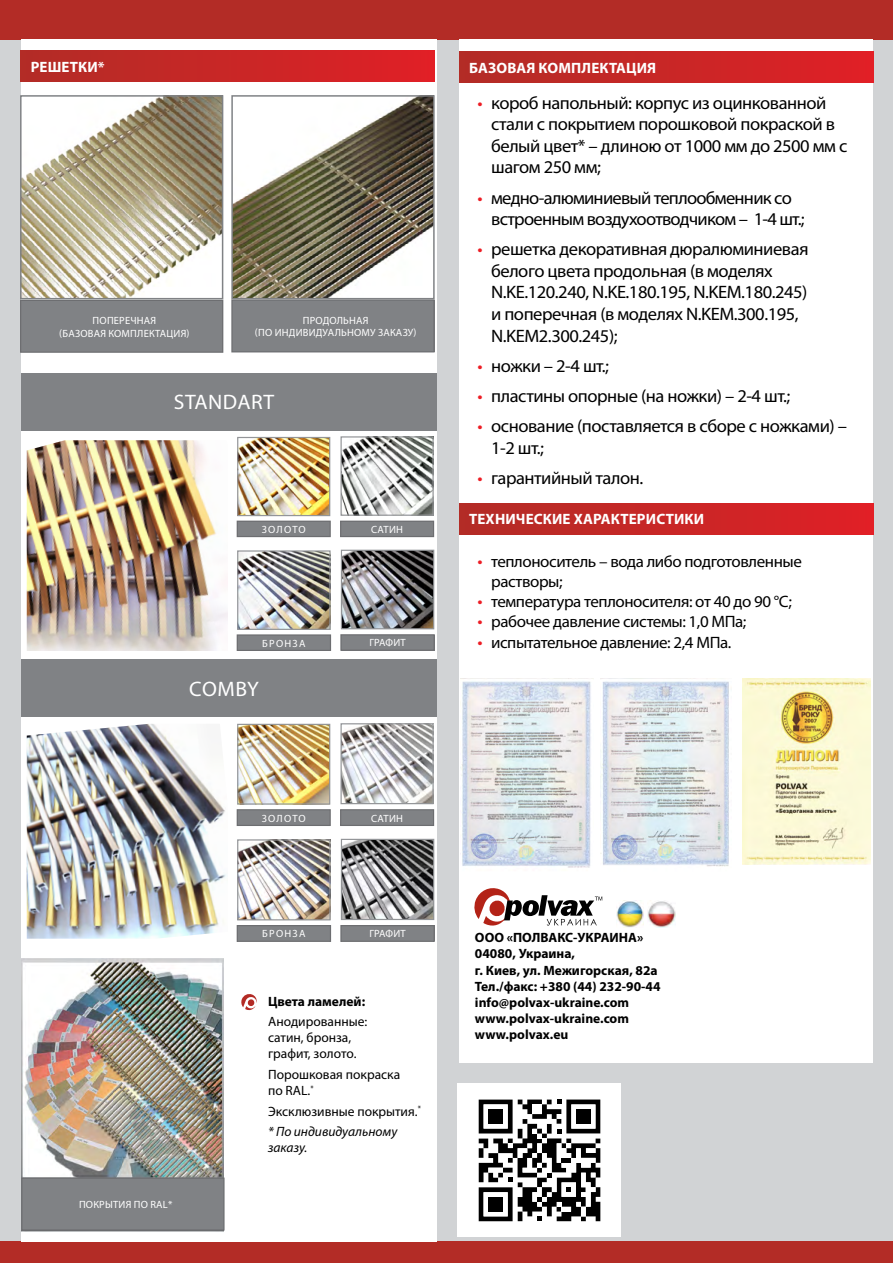
<style>
.page{position:relative;width:893px;height:1263px;background:#d1d3d5}
.page>*{position:absolute;margin:0;border:0;box-sizing:border-box;transform-origin:0 0}
.t1{font:21px "Myriad Pro";letter-spacing:.02em;color:#fff}
.t2{font:18px/21.6px "Myriad Pro";letter-spacing:-.025em;color:#000}
.t3{font:16.5px/19.8px "Myriad Pro";letter-spacing:-.025em;color:#000}
.t4{font:700 15px "Myriad Pro";letter-spacing:.01em;color:#fff}
.t5{font:700 13.5px/16.2px "Myriad Pro";color:#000}
.t6{font:13.5px/16.2px "Myriad Pro";color:#000}
.t7{font:italic 13.5px "Myriad Pro";color:#000}
.t8{font:10.5px/12.6px "Myriad Pro";letter-spacing:.02em;color:#fff;text-align:center}
.s1{font-style:italic}
.s2{color:#ed1d24}
.s3{font-size:18px;color:#ed1d24}
</style>
<div class="page">
<div style="left:0;top:0;width:893px;height:40px;background:#b32c26"></div>
<div style="left:0;top:1242px;width:893px;height:21px;background:#b32c26"></div>
<div style="left:459px;top:40px;width:414px;height:1023px;background:#fff"></div>
<div style="left:21px;top:40px;width:416px;height:1202px;background:#fff"></div>
<div style="left:459px;top:52px;width:414px;height:31px;background:linear-gradient(to right,#b22c26,#e02026)"></div>
<div style="left:459px;top:503px;width:414px;height:31px;background:linear-gradient(to right,#b22c26,#e02026)"></div>
<div style="left:458px;top:1084px;width:163px;height:153px;background:#fff"></div>
<svg style="left:478px;top:1099px;width:123px;height:123px"></svg>
<img style="left:600px;top:678px;width:129px;height:189px">
<img style="left:461px;top:678px;width:132px;height:190px">
<img style="left:742px;top:678px;width:129px;height:186px">
<img style="left:616px;top:900px;width:28px;height:28px">
<img style="left:648px;top:901px;width:27px;height:26px">
<svg style="left:474px;top:888px;width:128px;height:38px"></svg>
<div style="left:21px;top:51px;width:414px;height:31px;background:linear-gradient(to right,#b22c26,#e02026)"></div>
<div style="left:21px;top:300px;width:202px;height:52px;background:#808285"></div>
<div style="left:20px;top:300px;width:203px;height:53px;border:1px solid #6d6e71"></div>
<div style="left:232px;top:300px;width:202px;height:52px;background:#808285"></div>
<div style="left:231px;top:299px;width:204px;height:53px;border:1px solid #6d6e71"></div>
<img style="left:23px;top:98px;width:197px;height:198px">
<div style="left:20px;top:95px;width:203px;height:204px;border:2px solid #808285"></div>
<img style="left:234px;top:98px;width:198px;height:198px">
<div style="left:231px;top:95px;width:204px;height:204px;border:2px solid #808285"></div>
<img style="left:21px;top:958px;width:202px;height:274px">
<div style="left:22px;top:1178px;width:202px;height:52px;background:#808285"></div>
<div style="left:21px;top:1177px;width:204px;height:53px;border:1px solid #6d6e71"></div>
<div style="left:21px;top:660px;width:416px;height:57px;background:#808285"></div>
<div style="left:21px;top:373px;width:416px;height:57px;background:#808285"></div>
<img style="left:342px;top:438px;width:90px;height:76px">
<div style="left:340px;top:436px;width:94px;height:80px;border:1px solid #939598"></div>
<div style="left:341px;top:521px;width:93px;height:15px;background:#808285"></div>
<div style="left:340px;top:521px;width:94px;height:16px;border:1px solid #6d6e71"></div>
<img style="left:343px;top:552px;width:89px;height:75px">
<div style="left:341px;top:550px;width:93px;height:79px;border:1px solid #939598"></div>
<div style="left:341px;top:635px;width:93px;height:15px;background:#808285"></div>
<div style="left:340px;top:634px;width:95px;height:17px;border:1px solid #6d6e71"></div>
<img style="left:239px;top:439px;width:89px;height:75px">
<div style="left:237px;top:437px;width:93px;height:79px;border:1px solid #939598"></div>
<div style="left:237px;top:521px;width:93px;height:15px;background:#808285"></div>
<div style="left:237px;top:521px;width:94px;height:16px;border:1px solid #6d6e71"></div>
<img style="left:239px;top:552px;width:90px;height:76px">
<div style="left:237px;top:550px;width:94px;height:80px;border:1px solid #939598"></div>
<div style="left:237px;top:635px;width:93px;height:15px;background:#808285"></div>
<div style="left:237px;top:634px;width:94px;height:17px;border:1px solid #6d6e71"></div>
<img style="left:27px;top:440px;width:201px;height:211px">
<img style="left:342px;top:725px;width:90px;height:77px">
<div style="left:340px;top:723px;width:94px;height:81px;border:1px solid #939598"></div>
<div style="left:341px;top:810px;width:93px;height:15px;background:#808285"></div>
<div style="left:340px;top:809px;width:94px;height:17px;border:1px solid #6d6e71"></div>
<img style="left:343px;top:841px;width:89px;height:77px">
<div style="left:341px;top:839px;width:93px;height:81px;border:1px solid #939598"></div>
<div style="left:341px;top:926px;width:93px;height:15px;background:#808285"></div>
<div style="left:340px;top:925px;width:95px;height:17px;border:1px solid #6d6e71"></div>
<img style="left:239px;top:726px;width:89px;height:77px">
<div style="left:237px;top:724px;width:93px;height:81px;border:1px solid #939598"></div>
<div style="left:237px;top:810px;width:93px;height:15px;background:#808285"></div>
<div style="left:237px;top:809px;width:94px;height:17px;border:1px solid #6d6e71"></div>
<img style="left:239px;top:841px;width:90px;height:77px">
<div style="left:237px;top:839px;width:94px;height:81px;border:1px solid #939598"></div>
<div style="left:237px;top:926px;width:93px;height:15px;background:#808285"></div>
<div style="left:237px;top:925px;width:94px;height:17px;border:1px solid #6d6e71"></div>
<img style="left:27px;top:724px;width:199px;height:215px">
<svg style="left:241px;top:994px;width:16px;height:17px"></svg>
<p class="t4" style="left:31px;top:57px;width:75px">РЕШЕТКИ*</p>
<p class="t8" style="left:59px;top:314px;width:132px">ПОПЕРЕЧНАЯ<br>(БАЗОВАЯ КОМПЛЕКТАЦИЯ)</p>
<p class="t8" style="left:255px;top:314px;width:163px">ПРОДОЛЬНАЯ<br>(ПО ИНДИВИДУАЛЬНОМУ ЗАКАЗУ)</p>
<p class="t1" style="left:174px;top:389px;width:102px">STANDART</p>
<p class="t8" style="left:262px;top:523px;width:46px">ЗОЛОТО</p>
<p class="t8" style="left:262px;top:637px;width:45px">БРОНЗА</p>
<p class="t1" style="left:189px;top:676px;width:71px">СOMBY</p>
<p class="t8" style="left:262px;top:811px;width:46px">ЗОЛОТО</p>
<p class="t8" style="left:262px;top:927px;width:45px">БРОНЗА</p>
<p class="t8" style="left:371px;top:523px;width:33px">САТИН</p>
<p class="t8" style="left:369px;top:636px;width:38px">ГРАФИТ</p>
<p class="t8" style="left:371px;top:811px;width:33px">САТИН</p>
<p class="t8" style="left:369px;top:927px;width:38px">ГРАФИТ</p>
<p class="t8" style="left:79px;top:1198px;width:95px">ПОКРЫТИЯ ПО RAL*</p>
<p class="t5" style="left:268px;top:992px;width:99px">Цвета ламелей:</p>
<p class="t6" style="left:268px;top:1013px;width:101px">Анодированные: сатин, бронза, графит, золото.</p>
<p class="t6" style="left:268px;top:1066px;width:134px">Порошковая покраска по RAL.<sup>*</sup></p>
<p class="t6" style="left:268px;top:1101px;width:154px;line-height:20.4px">Эксклюзивные покрытия.<sup>* </sup><span class="s1">* По индивидуальному</span></p>
<p class="t7" style="left:268px;top:1139px;width:41px">заказу.</p>
<p class="t4" style="left:469px;top:58px;width:189px">БАЗОВАЯ КОМПЛЕКТАЦИЯ</p>
<p class="t2" style="left:491px;top:92px;width:358px;text-indent:-14px"><span class="s2">•</span> короб напольный: корпус из оцинкованной стали с покрытием порошковой покраской в белый цвет* – длиною от 1000 мм до 2500 мм с шагом 250 мм;</p>
<p class="t2" style="left:491px;top:186px;width:315px;text-indent:-14px"><span class="s2">•</span> медно-алюминиевый теплообменник со встроенным воздухоотводчиком – 1-4 шт.;</p>
<p class="t2" style="left:491px;top:238px;width:319px;text-indent:-14px"><span class="s2">•</span> решетка декоративная дюралюминиевая белого цвета продольная (в моделях N.KE.120.240, N.KE.180.195, N.KEM.180.245) и поперечная (в моделях N.KEM.300.195, N.KEM2.300.245);</p>
<p class="t2" style="left:477px;top:355px;width:133px"><span class="s2">•</span> ножки – 2-4 шт.;</p>
<p class="t2" style="left:477px;top:385px;width:314px"><span class="s2">•</span> пластины опорные (на ножки) – 2-4 шт.;</p>
<p class="t2" style="left:491px;top:415px;width:357px;text-indent:-14px"><span class="s2">•</span> основание (поставляется в сборе с ножками) –<br>1-2 шт.;</p>
<p class="t2" style="left:477px;top:467px;width:167px"><span class="s2">•</span> гарантийный талон.</p>
<p class="t4" style="left:469px;top:510px;width:237px">ТЕХНИЧЕСКИЕ ХАРАКТЕРИСТИКИ</p>
<p class="t3" style="left:491px;top:552px;width:312px;text-indent:-14px"><span class="s3">•</span> теплоноситель – вода либо подготовленные растворы;</p>
<p class="t3" style="left:477px;top:591px;width:316px"><span class="s3">•</span> температура теплоносителя: от 40 до 90 °C;</p>
<p class="t3" style="left:477px;top:611px;width:271px"><span class="s3">•</span> рабочее давление системы: 1,0 МПа;</p>
<p class="t3" style="left:477px;top:632px;width:256px"><span class="s3">•</span> испытательное давление: 2,4 МПа.</p>
<p class="t5" style="left:475px;top:929px;width:187px">ООО «ПОЛВАКС-УКРАИНА»<br>04080, Украина,<br>г. Киев, ул. Межигорская, 82а<br>Тел./факс: +380 (44) 232-90-44 info@polvax-ukraine.com www.polvax-ukraine.com www.polvax.eu</p>
</div>
